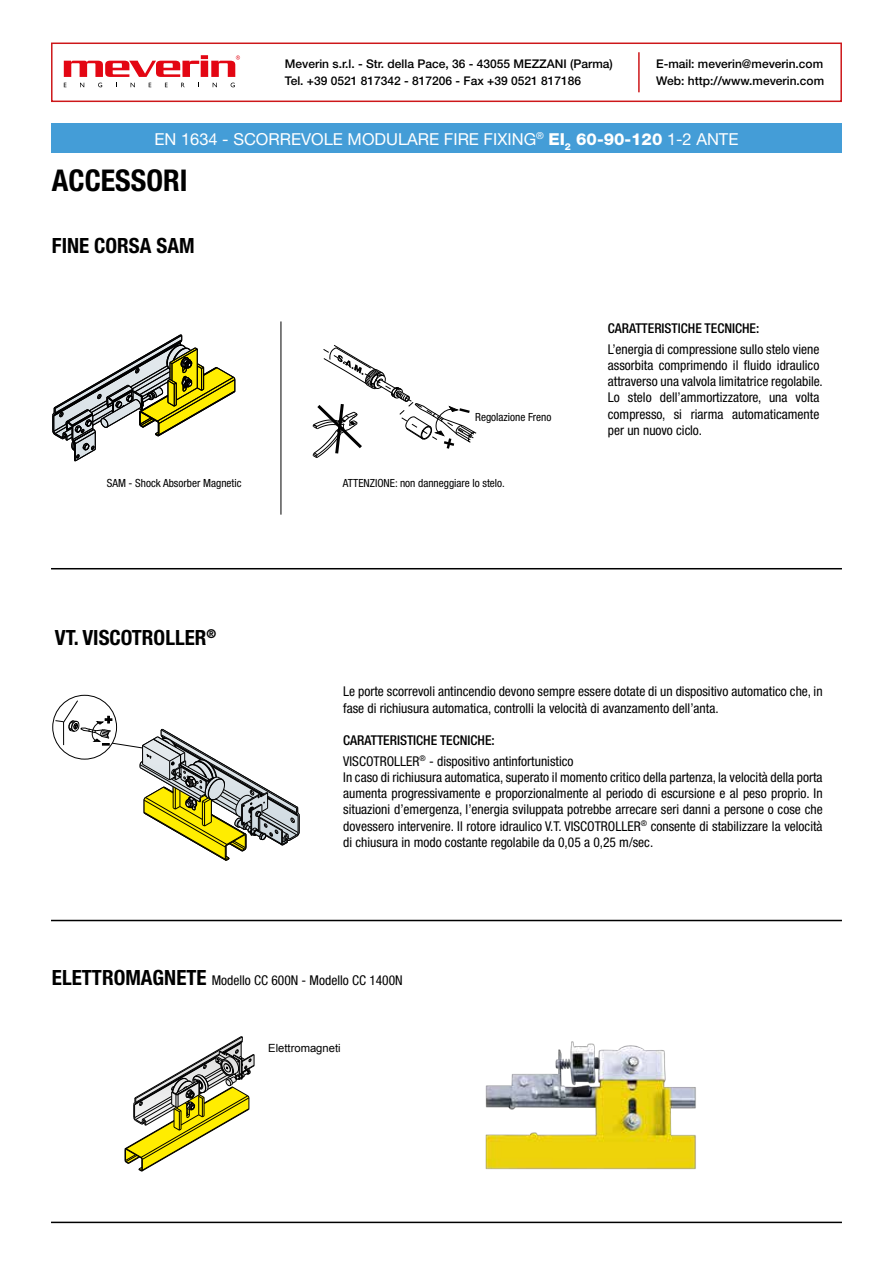
<style>
.page{position:relative;width:893px;height:1263px;background:#fff}
.page>*{position:absolute;margin:0;border:0;box-sizing:border-box;transform-origin:0 0}
.t1{font:700 condensed 30px "Helvetica Neue LT Std";color:#000}
.t2{font:700 condensed 21px "Helvetica Neue LT Std";color:#000}
.t3{font:16.5px "Helvetica Neue LT Std";color:#fff}
.t4{font:condensed 13.5px/16.2px "Helvetica Neue LT Std";color:#000}
.t5{font:500 condensed 13.5px "Helvetica Neue LT Std";color:#000}
.t6{font:500 12px/16.5px "Helvetica Neue LT Std";color:#000}
.t7{font:condensed 11.25px "Helvetica Neue LT Std";color:#000}
.t8{font:11.25px "Arial";color:#000}
.s1{font-weight:800}
.s2{font-weight:500}
.s3{font-weight:700;font-size:21px}
</style>
<div class="page">
<div style="left:51px;top:123px;width:791px;height:30px;background:#449dd7"></div>
<svg style="left:125px;top:1036px;width:130px;height:135px"></svg>
<img style="left:485px;top:1041px;width:211px;height:129px">
<hr style="left:51px;top:1221px;width:791px;height:2px;background:#000">
<hr style="left:51px;top:920px;width:791px;height:1px;background:#000">
<hr style="left:51px;top:568px;width:791px;height:1px;background:#000">
<svg style="left:53px;top:695px;width:64px;height:64px"></svg>
<svg style="left:55px;top:700px;width:245px;height:161px"></svg>
<svg style="left:313px;top:345px;width:163px;height:113px"></svg>
<svg style="left:52px;top:334px;width:184px;height:127px"></svg>
<hr style="left:281px;top:321px;width:1px;height:194px;background:#000">
<div style="left:51px;top:43px;width:791px;height:59px;border:2px solid #cd171a"></div>
<hr style="left:638px;top:52px;width:2px;height:40px;background:#cd171a">
<svg style="left:64px;top:55px;width:176px;height:22px"></svg>
<svg style="left:80px;top:83px;width:4px;height:4px"></svg>
<svg style="left:98px;top:83px;width:4px;height:4px"></svg>
<svg style="left:131px;top:83px;width:4px;height:4px"></svg>
<svg style="left:165px;top:83px;width:3px;height:4px"></svg>
<svg style="left:181px;top:83px;width:4px;height:4px"></svg>
<svg style="left:213px;top:83px;width:4px;height:4px"></svg>
<svg style="left:231px;top:83px;width:4px;height:4px"></svg>
<p class="t6" style="left:285px;top:56px;width:329px">Meverin s.r.l. - Str. della Pace, 36 - 43055 MEZZANI (Parma)<br>Tel. +39 0521 817342 - 817206 - Fax +39 0521 817186</p>
<p class="t6" style="left:656px;top:56px;width:170px">E-mail: meverin@meverin.com<br>Web: http://www.meverin.com</p>
<p class="t3" style="left:154px;top:129px;width:586px">EN 1634 - SCORREVOLE MODULARE FIRE FIXING<sup>®</sup> <span class="s1">EI</span><sub>2</sub> <span class="s1">60-90-120</span> 1-2 ANTE</p>
<h1 class="t1" style="left:52px;top:162px;width:137px">ACCESSORI</h1>
<h2 class="t2" style="left:52px;top:233px;width:144px">FINE CORSA SAM</h2>
<p class="t7" style="left:475px;top:410px;width:78px">Regolazione Freno</p>
<p class="t7" style="left:107px;top:477px;width:136px">SAM - Shock Absorber Magnetic</p>
<p class="t7" style="left:343px;top:477px;width:163px">ATTENZIONE: non danneggiare lo stelo.</p>
<h2 class="t2" style="left:55px;top:625px;width:163px">VT. VISCOTROLLER<sup>®</sup></h2>
<p class="t5" style="left:608px;top:320px;width:153px">CARATTERISTICHE TECNICHE:</p>
<p class="t4" style="left:608px;top:341px;width:216px">L’energia di compressione sullo stelo viene assorbita comprimendo il fluido idraulico attraverso una valvola limitatrice regolabile.<br>Lo stelo dell’ammortizzatore, una volta compresso, si riarma automaticamente per un nuovo ciclo.</p>
<p class="t4" style="left:343px;top:683px;width:481px">Le porte scorrevoli antincendio devono sempre essere dotate di un dispositivo automatico che, in fase di richiusura automatica, controlli la velocità di avanzamento dell’anta.</p>
<p class="t4" style="left:343px;top:730px;width:232px;line-height:20.7px"><span class="s2">CARATTERISTICHE TECNICHE:<br></span>VISCOTROLLER<sup>®</sup> - dispositivo antinfortunistico</p>
<p class="t4" style="left:343px;top:769px;width:481px;text-align:justify">In caso di richiusura automatica, superato il momento critico della partenza, la velocità della porta aumenta progressivamente e proporzionalmente al periodo di escursione e al peso proprio. In situazioni d’emergenza, l’energia sviluppata potrebbe arrecare seri danni a persone o cose che dovessero intervenire. Il rotore idraulico V.T. VISCOTROLLER<sup>®</sup> consente di stabilizzare la velocità di chiusura in modo costante regolabile da 0,05 a 0,25 m/sec.</p>
<p class="t4" style="left:52px;top:971px;width:352px"><span class="s3">ELETTROMAGNETE</span> Modello CC 600N - Modello CC 1400N</p>
<p class="t8" style="left:268px;top:1041px;width:74px">Elettromagneti</p>
</div>
